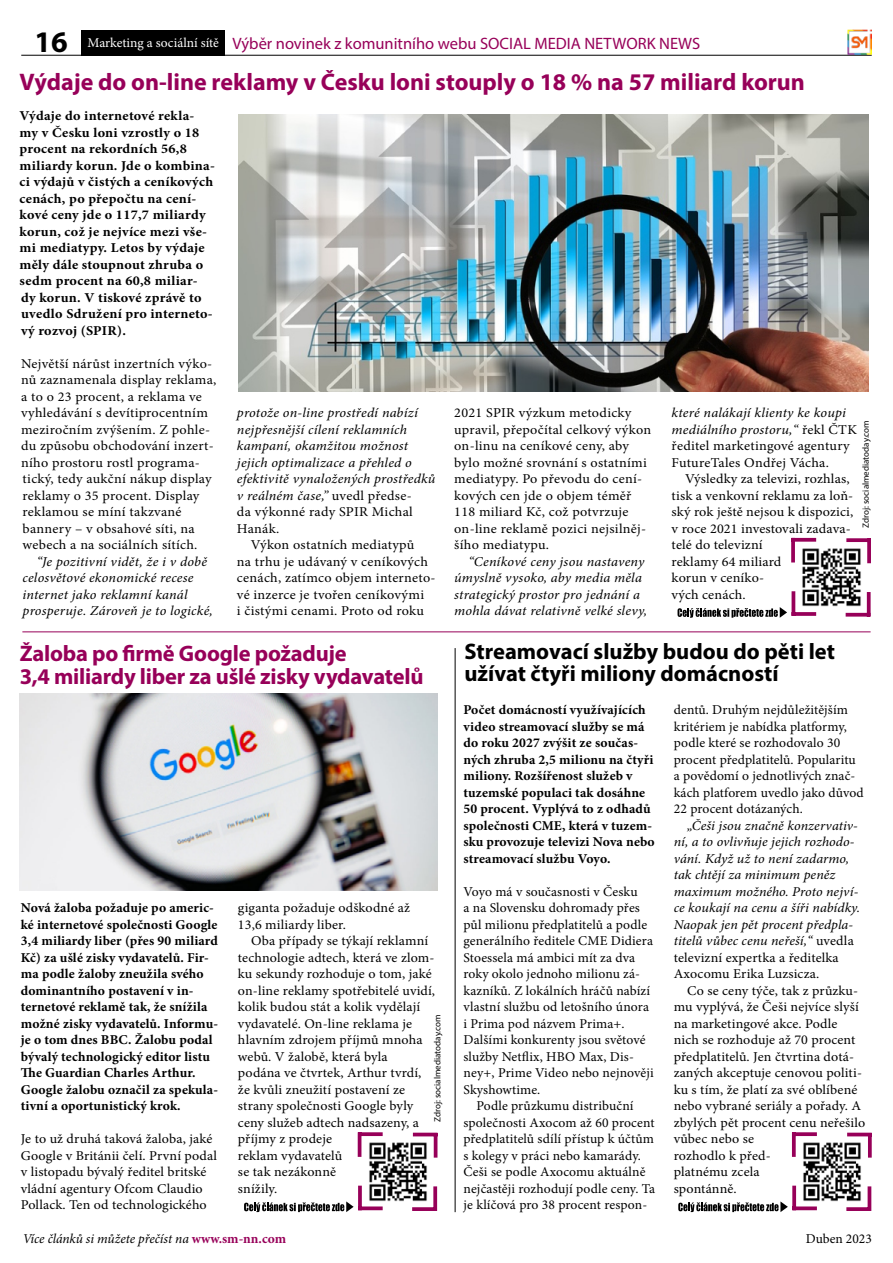
<style>
.page{position:relative;width:893px;height:1263px;background:#fff}
.page>*{position:absolute;margin:0;border:0;box-sizing:border-box;transform-origin:0 0}
.t1{font:700 30px "Myriad Pro";color:#000}
.t2{font:700 24px "Myriad Pro";color:#970059}
.t3{font:700 22.5px/22.5px "Myriad Pro";letter-spacing:-.01em;color:#970059}
.t4{font:700 22.5px/22.5px "Myriad Pro";color:#000}
.t5{font:16.5px "Myriad Pro";color:#970059}
.t6{font:13.5px/16.5px "Minion Pro";letter-spacing:.01em;color:#000;scale:1.05 1}
.t7{font:13.5px/16.5px "Minion Pro";letter-spacing:.01em;color:#000;scale:1.04 1}
.t8{font:13.5px/16.5px "Minion Pro";letter-spacing:.01em;color:#000}
.t9{font:700 13.5px/16.5px "Minion Pro";letter-spacing:.01em;color:#000}
.t10{font:italic 13.5px/16.5px "Minion Pro";letter-spacing:.01em;color:#000;scale:1.05 1}
.t11{font:700 13.5px/16.5px "Minion Pro";letter-spacing:.01em;color:#000;scale:1.05 1}
.t12{font:italic 13.5px/16.5px "Minion Pro";letter-spacing:.01em;color:#000;scale:1.04 1}
.t13{font:italic 13.5px "Minion Pro";letter-spacing:-.01em;color:#000}
.t14{font:9px "Myriad Pro";color:#000}
.s1{font-family:"Minion Pro";font-size:13.5px;color:#fff}
.s2{font-style:normal}
.s3{font-weight:700;font-style:normal;color:#970059}
.s4{font-style:italic}
</style>
<div class="page">
<hr style="left:21px;top:55px;width:851px;height:1px;background:#000">
<div style="left:81px;top:30px;width:143px;height:26px;background:#000"></div>
<hr style="left:22px;top:631px;width:849px;height:1px;background:#970059">
<hr style="left:455px;top:648px;width:1px;height:564px;background:#000">
<svg style="left:795px;top:538px;width:21px;height:4px"></svg>
<svg style="left:791px;top:538px;width:4px;height:24px"></svg>
<svg style="left:795px;top:612px;width:21px;height:4px"></svg>
<hr style="left:792px;top:591px;width:3px;height:25px;background:#970059">
<svg style="left:846px;top:538px;width:25px;height:4px"></svg>
<svg style="left:867px;top:539px;width:4px;height:24px"></svg>
<svg style="left:846px;top:613px;width:21px;height:4px"></svg>
<svg style="left:867px;top:592px;width:4px;height:25px"></svg>
<svg style="left:677px;top:607px;width:110px;height:11px"></svg>
<img style="left:802px;top:548px;width:59px;height:59px">
<svg style="left:361px;top:1132px;width:22px;height:4px"></svg>
<hr style="left:358px;top:1132px;width:3px;height:25px;background:#970059">
<svg style="left:362px;top:1206px;width:21px;height:4px"></svg>
<svg style="left:358px;top:1186px;width:4px;height:24px"></svg>
<hr style="left:413px;top:1133px;width:24px;height:3px;background:#970059">
<hr style="left:434px;top:1133px;width:3px;height:24px;background:#970059">
<svg style="left:412px;top:1207px;width:21px;height:4px"></svg>
<svg style="left:433px;top:1186px;width:4px;height:25px"></svg>
<svg style="left:244px;top:1201px;width:110px;height:11px"></svg>
<svg style="left:796px;top:1132px;width:21px;height:4px"></svg>
<svg style="left:792px;top:1132px;width:4px;height:25px"></svg>
<svg style="left:796px;top:1206px;width:21px;height:4px"></svg>
<svg style="left:792px;top:1186px;width:4px;height:24px"></svg>
<hr style="left:847px;top:1133px;width:25px;height:3px;background:#970059">
<svg style="left:868px;top:1136px;width:4px;height:21px"></svg>
<svg style="left:846px;top:1207px;width:22px;height:4px"></svg>
<hr style="left:868px;top:1186px;width:3px;height:25px;background:#970059">
<svg style="left:678px;top:1201px;width:110px;height:11px"></svg>
<img style="left:847px;top:30px;width:25px;height:24px">
<img style="left:369px;top:1142px;width:58px;height:60px">
<img style="left:803px;top:1142px;width:58px;height:60px">
<img style="left:20px;top:693px;width:417px;height:198px">
<img style="left:238px;top:115px;width:630px;height:277px">
<h1 class="t1" style="left:35px;top:23px;width:35px">16</h1>
<p class="t5" style="left:88px;top:33px;width:614px"><span class="s1">Marketing a sociální sítě</span> Výběr novinek z komunitního webu SOCIAL MEDIA NETWORK NEWS</p>
<h2 class="t2" style="left:20px;top:66px;width:787px">Výdaje do on-line reklamy v Česku loni stouply o 18 % na 57 miliard korun</h2>
<p class="t11" style="left:20px;top:107px;width:187px">Výdaje do internetové rekla&shy;my v Česku loni vzrostly o 18 procent na rekordních 56,8 miliardy korun. Jde o kombina&shy;ci výdajů v čistých a ceníkových cenách, po přepočtu na cení&shy;kové ceny jde o 117,7 miliardy korun, což je nejvíce mezi vše&shy;mi mediatypy. Letos by výdaje měly dále stoupnout zhruba o sedm procent na 60,8 miliar&shy;dy korun. V tiskové zprávě to uvedlo Sdružení pro interneto&shy;vý rozvoj (SPIR).</p>
<p class="t6" style="left:21px;top:355px;width:187px">Největší nárůst inzertních výko&shy;nů zaznamenala display reklama, a to o 23 procent, a reklama ve vyhledávání s devítiprocentním meziročním zvýšením. Z pohle&shy;du způsobu obchodování inzert&shy;ního prostoru rostl programa&shy;tický, tedy aukční nákup display reklamy o 35 procent. Display reklamou se míní takzvané bannery – v obsahové síti, na webech a na sociálních sítích.</p>
<p class="t10" style="left:23px;top:553px;width:183px;text-indent:14px">“Je pozitivní vidět, že i v době celosvětové ekonomické recese internet jako reklamní kanál prosperuje. Zároveň je to logické,</p>
<p class="t10" style="left:237px;top:404px;width:174px">protože on-line prostředí nabízí</p>
<p class="t10" style="left:237px;top:421px;width:163px">nejpřesnější cílení reklamních</p>
<p class="t10" style="left:237px;top:437px;width:164px">kampaní, okamžitou možnost</p>
<p class="t10" style="left:237px;top:454px;width:168px">jejich optimalizace a přehled o</p>
<p class="t10" style="left:237px;top:470px;width:191px">efektivitě vynaložených prostředků</p>
<p class="t10" style="left:237px;top:487px;width:168px">v reálném čase,” <span class="s2">uvedl předse-</span></p>
<p class="t6" style="left:237px;top:504px;width:169px">da výkonné rady SPIR Michal</p>
<p class="t6" style="left:237px;top:520px;width:42px">Hanák.</p>
<p class="t6" style="left:251px;top:536px;width:157px">Výkon ostatních mediatypů</p>
<p class="t6" style="left:237px;top:553px;width:183px">na trhu je udávaný v ceníkových</p>
<p class="t6" style="left:237px;top:569px;width:191px">cenách, zatímco objem interneto-</p>
<p class="t6" style="left:237px;top:586px;width:180px">vé inzerce je tvořen ceníkovými</p>
<p class="t6" style="left:237px;top:603px;width:179px">i čistými cenami. Proto od roku</p>
<h3 class="t3" style="left:20px;top:642px;width:405px">Žaloba po firmě Google požaduje<br>3,4 miliardy liber za ušlé zisky vydavatelů</h3>
<p class="t9" style="left:21px;top:899px;width:199px">Nová žaloba požaduje po americ&shy;ké internetové společnosti Google<br>3,4 miliardy liber (přes 90 miliard<br>Kč) za ušlé zisky vydavatelů. Fir&shy;ma podle žaloby zneužila svého dominantního postavení v in&shy;ternetové reklamě tak, že snížila možné zisky vydavatelů. Informu&shy;je o tom dnes BBC. Žalobu podal bývalý technologický editor listu<br>The Guardian Charles Arthur.<br>Google žalobu označil za spekula&shy;tivní a oportunistický krok.</p>
<p class="t7" style="left:21px;top:1131px;width:190px">Je to už druhá taková žaloba, jaké Google v Británii čelí. První podal v listopadu bývalý ředitel britské vládní agentury Ofcom Claudio Pollack. Ten od technologického</p>
<p class="t7" style="left:238px;top:899px;width:167px">giganta požaduje odškodné až<br>13,6 miliardy liber.</p>
<p class="t7" style="left:238px;top:932px;width:191px;text-indent:13px">Oba případy se týkají reklamní technologie adtech, která ve zlom&shy;ku sekundy rozhoduje o tom, jaké on-line reklamy spotřebitelé uvidí, kolik budou stát a kolik vydělají vydavatelé. On-line reklama je hlavním zdrojem příjmů mnoha webů. V žalobě, která byla<br>podána ve čtvrtek, Arthur tvrdí, že kvůli zneužití postavení ze strany společnosti Google byly ceny služeb adtech nadsazeny, a příjmy z prodeje<br>reklam vydavatelů<br>se tak nezákonně<br>snížily.</p>
<p class="t14" style="left:432px;top:1122px;width:109px;rotate:-90deg">Zdroj: socialmediatoday.com</p>
<p class="t13" style="left:23px;top:1230px;width:265px">Více článků si můžete přečíst na <span class="s3">www.sm-nn.com</span></p>
<p class="t6" style="left:454px;top:404px;width:189px">2021 SPIR výzkum metodicky upravil, přepočítal celkový výkon on-linu na ceníkové ceny, aby bylo možné srovnání s ostatními mediatypy. Po převodu do cení&shy;kových cen jde o objem téměř<br>118 miliard Kč, což potvrzuje on-line reklamě pozici nejsilněj&shy;šího mediatypu.</p>
<p class="t10" style="left:454px;top:553px;width:185px;text-indent:14px">“Ceníkové ceny jsou nastaveny úmyslně vysoko, aby media měla strategický prostor pro jednání a mohla dávat relativně velké slevy,</p>
<p class="t6" style="left:672px;top:404px;width:178px"><span class="s4">které nalákají klienty ke koupi mediálního prostoru,“</span> řekl ČTK ředitel marketingové agentury<br>FutureTales Ondřej Vácha.</p>
<p class="t6" style="left:672px;top:470px;width:175px;text-indent:13px">Výsledky za televizi, rozhlas, tisk a venkovní reklamu za loň&shy;ský rok ještě nejsou k dispozici, v roce 2021 investovali zadava&shy;telé do televizní<br>reklamy 64 miliard<br>korun v ceníko-<br>vých cenách.</p>
<p class="t14" style="left:860px;top:528px;width:109px;rotate:-90deg">Zdroj: socialmediatoday.com</p>
<h3 class="t4" style="left:464px;top:639px;width:372px">Streamovací služby budou do pěti let užívat čtyři miliony domácností</h3>
<p class="t9" style="left:463px;top:701px;width:193px">Počet domácností využívajících video streamovací služby se má do roku 2027 zvýšit ze součas&shy;ných zhruba 2,5 milionu na čtyři miliony. Rozšířenost služeb v tuzemské populaci tak dosáhne<br>50 procent. Vyplývá to z odhadů společnosti CME, která v tuzem&shy;sku provozuje televizi Nova nebo streamovací službu Voyo.</p>
<p class="t8" style="left:463px;top:883px;width:192px">Voyo má v současnosti v Česku<br>a na Slovensku dohromady přes půl milionu předplatitelů a podle generálního ředitele CME Didiera<br>Stoessela má ambici mít za dva roky okolo jednoho milionu zá&shy;kazníků. Z lokálních hráčů nabízí vlastní službu od letošního února i Prima pod názvem Prima+.<br>Dalšími konkurenty jsou světové služby Netflix, HBO Max, Dis&shy;ney+, Prime Video nebo nejnověji<br>Skyshowtime.</p>
<p class="t8" style="left:463px;top:1097px;width:193px;text-indent:13px">Podle průzkumu distribuční společnosti Axocom až 60 procent předplatitelů sdílí přístup k účtům s kolegy v práci nebo kamarády.<br>Češi se podle Axocomu aktuálně nejčastěji rozhodují podle ceny. Ta je klíčová pro 38 procent respon-</p>
<p class="t8" style="left:674px;top:702px;width:192px">dentů. Druhým nejdůležitějším kritériem je nabídka platformy, podle které se rozhodovalo 30 procent předplatitelů. Popularitu a povědomí o jednotlivých znač&shy;kách platforem uvedlo jako důvod<br>22 procent dotázaných.</p>
<p class="t12" style="left:674px;top:817px;width:181px;text-indent:13px">„Češi jsou značně konzervativ&shy;ní, a to ovlivňuje jejich rozhodo&shy;vání. Když už to není zadarmo, tak chtějí za minimum peněz maximum možného. Proto nejví&shy;ce koukají na cenu a šíři nabídky.<br>Naopak jen pět procent předpla&shy;titelů vůbec cenu neřeší,“ <span class="s2">uvedla televizní expertka a ředitelka<br>Axocomu Erika Luzsicza.</span></p>
<p class="t7" style="left:674px;top:982px;width:186px;text-indent:13px">Co se ceny týče, tak z průzku&shy;mu vyplývá, že Češi nejvíce slyší na marketingové akce. Podle nich se rozhoduje až 70 procent předplatitelů. Jen čtvrtina dotá&shy;zaných akceptuje cenovou politi&shy;ku s tím, že platí za své oblíbené nebo vybrané seriály a pořady. A zbylých pět procent cenu neřešilo vůbec nebo se<br>rozhodlo k před-<br>platnému zcela<br>spontánně.</p>
<p class="t8" style="left:806px;top:1231px;width:68px">Duben 2023</p>
</div>
